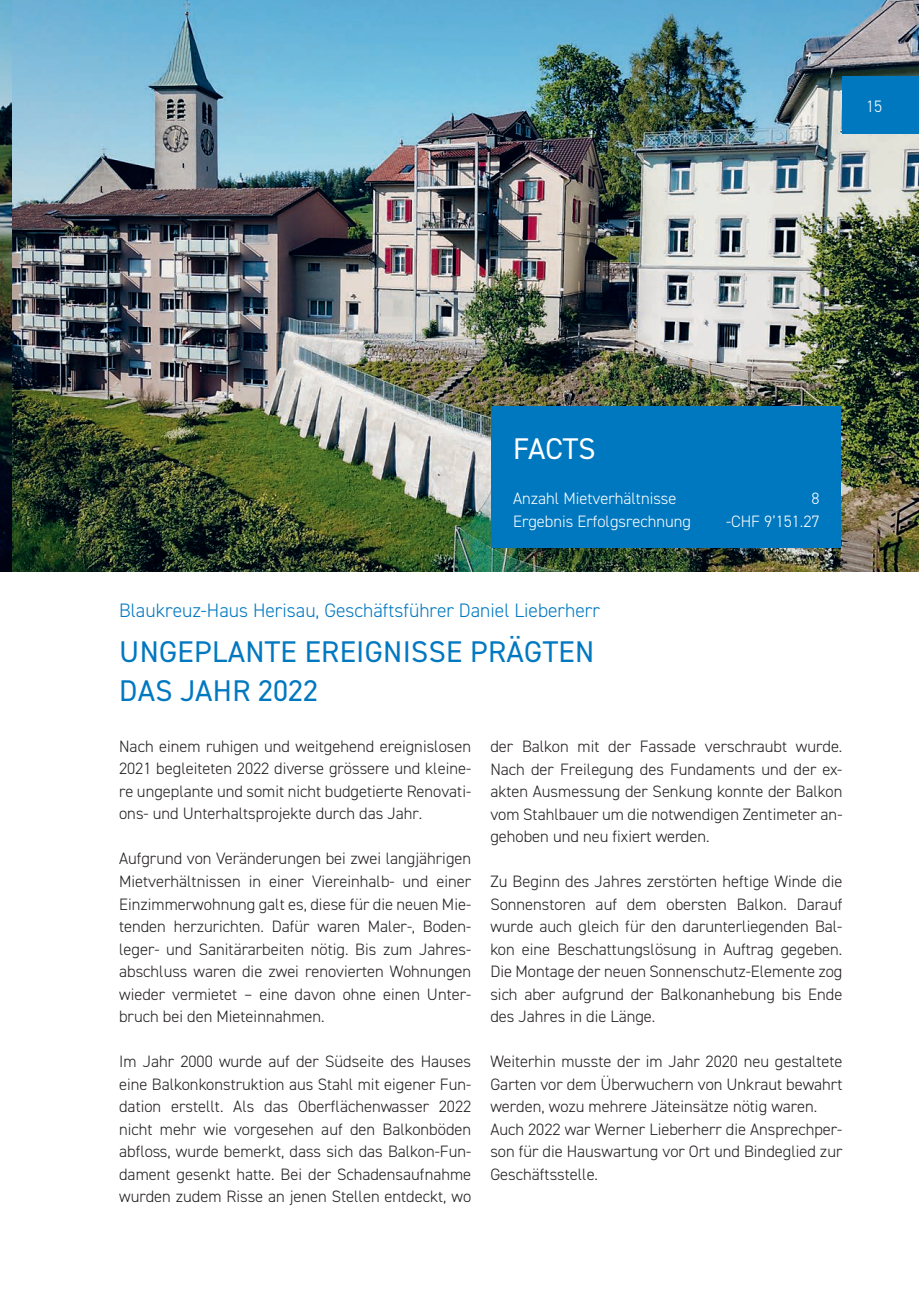
<style>
.page{position:relative;width:919px;height:1289px;background:#fff}
.page>*{position:absolute;margin:0;border:0;box-sizing:border-box;transform-origin:0 0}
.t1{font:30px/39px "DIN2014";letter-spacing:.01em;color:#0078c0}
.t2{font:30px "DIN2014";color:#fff}
.t3{font:300 19.5px "DIN2014";color:#0078c0}
.t4{font:300 16.5px/22.5px "DIN2014";color:#231f20;text-align:justify}
.t5{font:300 16.5px "DIN2014";color:#fff}
</style>
<div class="page">
<img style="left:0;top:0;width:918px;height:572px">
<div style="left:842px;top:77px;width:76px;height:57px;background:#0078c0"></div>
<div style="left:492px;top:406px;width:348px;height:142px;background:#0078c0"></div>
<p class="t5" style="left:866px;top:96px;width:18px">15</p>
<h1 class="t2" style="left:513px;top:431px;width:84px">FACTS</h1>
<p class="t5" style="left:513px;top:489px;width:165px">Anzahl Mietverhältnisse</p>
<p class="t5" style="left:811px;top:489px;width:10px">8</p>
<p class="t5" style="left:513px;top:511px;width:179px">Ergebnis Erfolgsrechnung</p>
<p class="t5" style="left:726px;top:511px;width:95px">-CHF 9’151.27</p>
<p class="t3" style="left:119px;top:598px;width:482px">Blaukreuz-Haus Herisau, Geschäftsführer Daniel Lieberherr</p>
<h1 class="t1" style="left:119px;top:631px;width:476px">UNGEPLANTE EREIGNISSE PRÄGTEN<br>DAS JAHR 2022</h1>
<p class="t4" style="left:119px;top:735px;width:353px">Nach einem ruhigen und weitgehend ereignislosen 2021 begleiteten 2022 diverse grössere und kleine&shy;re ungeplante und somit nicht budgetierte Renovati&shy;ons- und Unterhaltsprojekte durch das Jahr.</p>
<p class="t4" style="left:119px;top:847px;width:353px">Aufgrund von Veränderungen bei zwei langjährigen Mietverhältnissen in einer Viereinhalb- und einer Einzimmerwohnung galt es, diese für die neuen Mie&shy;tenden herzurichten. Dafür waren Maler-, Boden&shy;leger- und Sanitärarbeiten nötig. Bis zum Jahres&shy;abschluss waren die zwei renovierten Wohnungen wieder vermietet – eine davon ohne einen Unter&shy;bruch bei den Mieteinnahmen.</p>
<p class="t4" style="left:119px;top:1050px;width:353px">Im Jahr 2000 wurde auf der Südseite des Hauses eine Balkonkonstruktion aus Stahl mit eigener Fun&shy;dation erstellt. Als das Oberflächenwasser 2022 nicht mehr wie vorgesehen auf den Balkonböden abfloss, wurde bemerkt, dass sich das Balkon-Fun&shy;dament gesenkt hatte. Bei der Schadensaufnahme wurden zudem Risse an jenen Stellen entdeckt, wo</p>
<p class="t4" style="left:490px;top:735px;width:353px">der Balkon mit der Fassade verschraubt wurde.<br>Nach der Freilegung des Fundaments und der ex&shy;akten Ausmessung der Senkung konnte der Balkon vom Stahlbauer um die notwendigen Zentimeter an&shy;gehoben und neu fixiert werden.</p>
<p class="t4" style="left:490px;top:870px;width:353px">Zu Beginn des Jahres zerstörten heftige Winde die Sonnenstoren auf dem obersten Balkon. Darauf wurde auch gleich für den darunterliegenden Bal&shy;kon eine Beschattungslösung in Auftrag gegeben.<br>Die Montage der neuen Sonnenschutz-Elemente zog sich aber aufgrund der Balkonanhebung bis Ende des Jahres in die Länge.</p>
<p class="t4" style="left:490px;top:1050px;width:353px;text-align:left">Weiterhin musste der im Jahr 2020 neu gestaltete Garten vor dem Überwuchern von Unkraut bewahrt werden, wozu mehrere Jäteinsätze nötig waren.<br>Auch 2022 war Werner Lieberherr die Ansprechper&shy;son für die Hauswartung vor Ort und Bindeglied zur Geschäftsstelle.</p>
</div>
